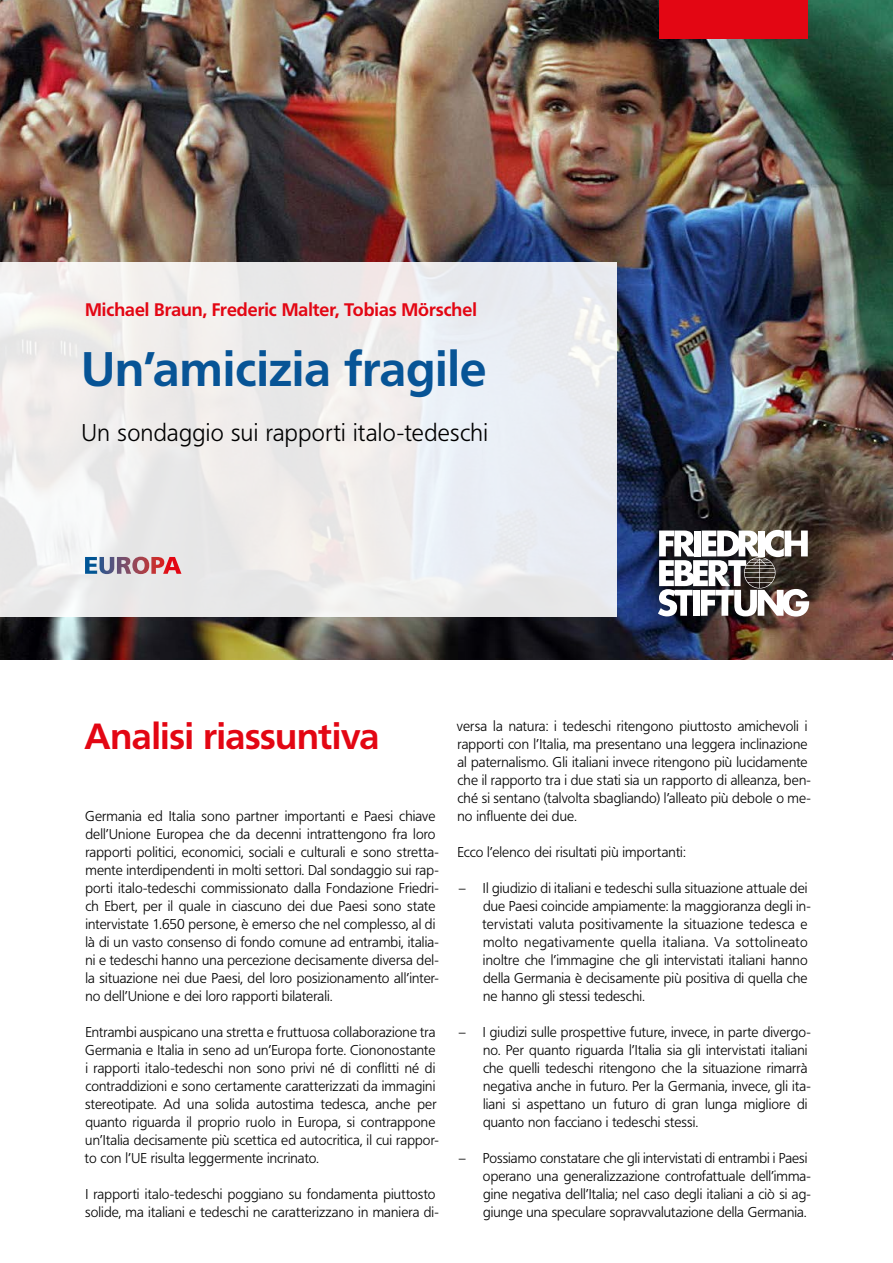
<style>
.page{position:relative;width:893px;height:1263px;background:#fff}
.page>*{position:absolute;margin:0;border:0;box-sizing:border-box;transform-origin:0 0}
.t1{font:700 48px "Frutiger BQ";letter-spacing:.005em;color:#075496}
.t2{font:700 36px "Frutiger BQ";color:#e30613}
.t3{font:300 24px "Frutiger BQ";letter-spacing:.02em;color:#000}
.t4{font:700 18px "Frutiger BQ";color:#e30613}
.t5{font:300 14.1px/18px "Frutiger BQ";letter-spacing:.01em;color:#000}
</style>
<div class="page">
<img style="left:0;top:0;width:893px;height:659px">
<div style="left:659px;top:0;width:149px;height:38px;background:#e30613"></div>
<svg style="left:658px;top:530px;width:151px;height:87px"></svg>
<div style="left:0;top:262px;width:617px;height:355px;background:linear-gradient(to right,#f0edea,#e9ecf1)"></div>
<svg style="left:85px;top:557px;width:96px;height:17px"></svg>
<p class="t4" style="left:85px;top:299px;width:393px">Michael Braun, Frederic Malter, Tobias Mörschel</p>
<h1 class="t1" style="left:82px;top:340px;width:406px">Un’amicizia fragile</h1>
<h3 class="t3" style="left:82px;top:419px;width:408px">Un sondaggio sui rapporti italo-tedeschi</h3>
<h2 class="t2" style="left:85px;top:715px;width:296px">Analisi riassuntiva</h2>
<p class="t5" style="left:85px;top:807px;width:355px">Germania ed Italia sono partner importanti e Paesi chiave dell’Unione Europea che da decenni intrattengono fra loro rapporti politici, economici, sociali e culturali e sono stretta&shy;mente interdipendenti in molti settori. Dal sondaggio sui rap&shy;porti italo-tedeschi commissionato dalla Fondazione Friedri&shy;ch Ebert, per il quale in ciascuno dei due Paesi sono state intervistate 1.650 persone, è emerso che nel complesso, al di là di un vasto consenso di fondo comune ad entrambi, italia&shy;ni e tedeschi hanno una percezione decisamente diversa del&shy;la situazione nei due Paesi, del loro posizionamento all’inter&shy;no dell’Unione e dei loro rapporti bilaterali.</p>
<p class="t5" style="left:85px;top:1023px;width:355px">Entrambi auspicano una stretta e fruttuosa collaborazione tra Germania e Italia in seno ad un’Europa forte. Ciononostante i rapporti italo-tedeschi non sono privi né di conflitti né di contraddizioni e sono certamente caratterizzati da immagini stereotipate. Ad una solida autostima tedesca, anche per quanto riguarda il proprio ruolo in Europa, si contrappone un’Italia decisamente più scettica ed autocritica, il cui rappor&shy;to con l’UE risulta leggermente incrinato.</p>
<p class="t5" style="left:85px;top:1185px;width:355px">I rapporti italo-tedeschi poggiano su fondamenta piuttosto solide, ma italiani e tedeschi ne caratterizzano in maniera di-</p>
<p class="t5" style="left:457px;top:717px;width:356px">versa la natura: i tedeschi ritengono piuttosto amichevoli i rapporti con l’Italia, ma presentano una leggera inclinazione al paternalismo. Gli italiani invece ritengono più lucidamente che il rapporto tra i due stati sia un rapporto di alleanza, ben&shy;ché si sentano (talvolta sbagliando) l’alleato più debole o me&shy;no influente dei due.</p>
<p class="t5" style="left:457px;top:843px;width:230px">Ecco l’elenco dei risultati più importanti:</p>
<p class="t5" style="left:483px;top:879px;width:330px;text-indent:-24px">– Il giudizio di italiani e tedeschi sulla situazione attuale dei due Paesi coincide ampiamente: la maggioranza degli in&shy;tervistati valuta positivamente la situazione tedesca e molto negativamente quella italiana. Va sottolineato inoltre che l’immagine che gli intervistati italiani hanno della Germania è decisamente più positiva di quella che ne hanno gli stessi tedeschi.</p>
<p class="t5" style="left:483px;top:1023px;width:330px;text-indent:-25px">– I giudizi sulle prospettive future, invece, in parte divergo&shy;no. Per quanto riguarda l’Italia sia gli intervistati italiani che quelli tedeschi ritengono che la situazione rimarrà negativa anche in futuro. Per la Germania, invece, gli ita&shy;liani si aspettano un futuro di gran lunga migliore di quanto non facciano i tedeschi stessi.</p>
<p class="t5" style="left:483px;top:1149px;width:330px;text-indent:-25px">– Possiamo constatare che gli intervistati di entrambi i Paesi operano una generalizzazione controfattuale dell’imma&shy;gine negativa dell’Italia; nel caso degli italiani a ciò si ag&shy;giunge una speculare sopravvalutazione della Germania.</p>
</div>
